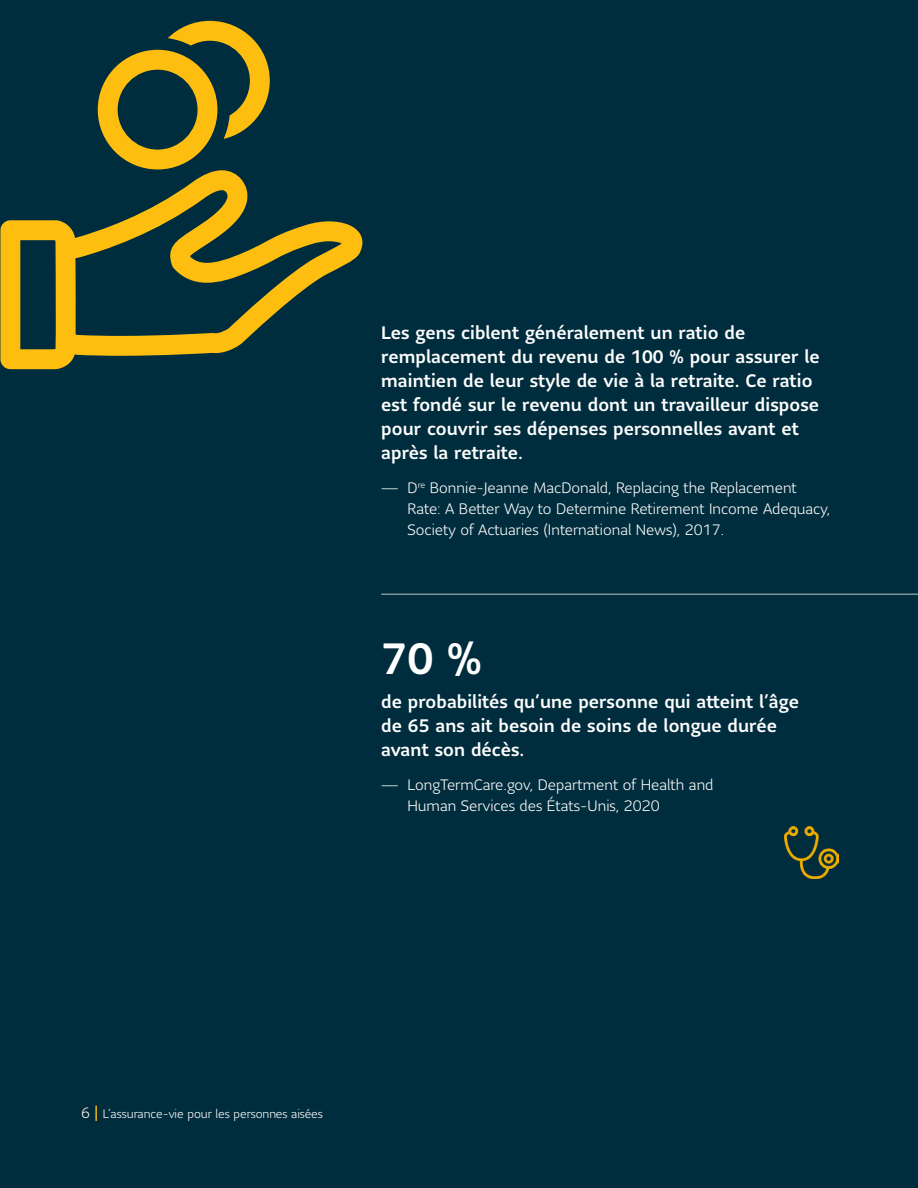
<style>
.page{position:relative;width:918px;height:1188px;background:#002d3d}
.page>*{position:absolute;margin:0;border:0;box-sizing:border-box;transform-origin:0 0}
.t1{font:500 43.5px "Sun Life Sans";color:#fff}
.t2{font:500 18px/24px "Sun Life Sans";letter-spacing:.005em;color:#fff}
.t3{font:300 15px/21px "Sun Life Sans";color:#fff}
.t4{font:300 12px "Sun Life Sans";color:#fff}
.s1{font-family:"Sun Life Serif";font-size:15px}
.s2{font-family:"Sun Life Serif";font-size:15px;color:#febe10}
</style>
<div class="page">
<hr style="left:381px;top:594px;width:537px;height:1px;background:#fff">
<svg style="left:0;top:170px;width:363px;height:199px"></svg>
<svg style="left:98px;top:21px;width:172px;height:148px"></svg>
<img style="left:785px;top:826px;width:54px;height:52px">
<p class="t2" style="left:381px;top:320px;width:440px">Les gens ciblent généralement un ratio de remplacement du revenu de 100 % pour assurer le maintien de leur style de vie à la retraite. Ce ratio est fondé sur le revenu dont un travailleur dispose pour couvrir ses dépenses personnelles avant et après la retraite.</p>
<p class="t3" style="left:408px;top:477px;width:424px;text-indent:-26px">— D<sup>re</sup> Bonnie-Jeanne MacDonald, Replacing the Replacement<br>Rate: A Better Way to Determine Retirement Income Adequacy,<br>Society of Actuaries (International News), 2017.</p>
<h1 class="t1" style="left:381px;top:629px;width:102px">70 %</h1>
<p class="t2" style="left:381px;top:689px;width:419px">de probabilités qu’une personne qui atteint l’âge de 65 ans ait besoin de soins de longue durée avant son décès.</p>
<p class="t3" style="left:408px;top:774px;width:307px;text-indent:-26px">— LongTermCare.gov, Department of Health and<br>Human Services des États-Unis, 2020</p>
<p class="t4" style="left:81px;top:1106px;width:243px"><span class="s1">6</span> <span class="s2">|</span> L’assurance-vie pour les personnes aisées</p>
</div>
